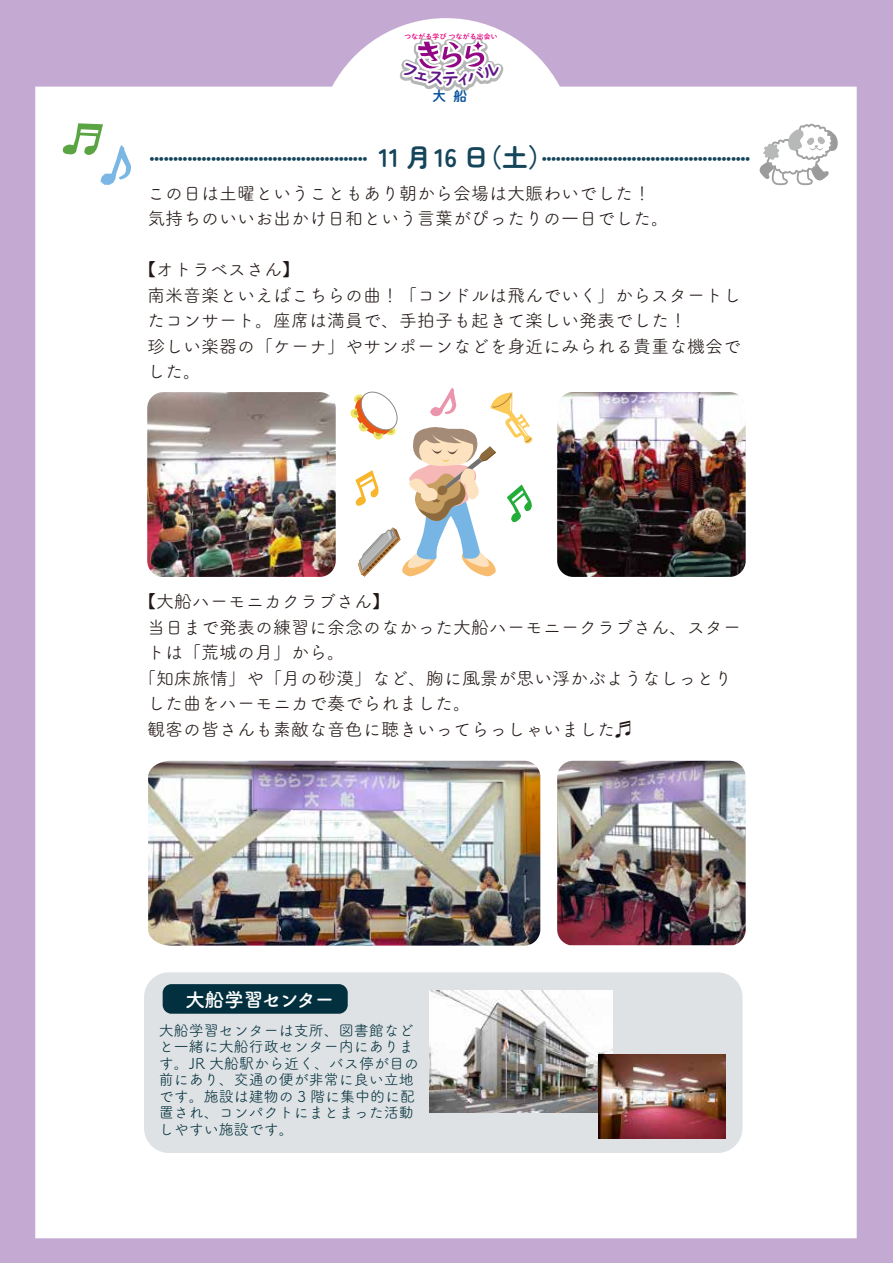
<style>
.page{position:relative;width:893px;height:1263px;background:#c4a9d2}
.page>*{position:absolute;margin:0;border:0;box-sizing:border-box;transform-origin:0 0}
.t1{font:28.5px "Kiwi Maru";color:#15455a}
.t2{font:700 25.5px "Zen Maru Gothic";color:#15455a}
.t3{font:19.5px "Tsuku A Rd Gothic Std B";letter-spacing:-.06em;color:#fff}
.t4{font:18px/25.5px "Tsuku A Rd Gothic Std R";color:#221815}
.t5{font:15px/16.5px "Tsuku A Rd Gothic Std R";color:#03303e}
.t6{font:13.5px "DNP Shuei M Go Std B";color:#004e9c}
.t7{font:6.75px "DNP Shuei M Go Std B";letter-spacing:.04em;color:#e4007f}
.s1{font-family:"Koz Go Pr 6 N"}
</style>
<div class="page">
<div style="left:35px;top:29px;width:822px;height:1209px;background:#fff"></div>
<div style="left:144px;top:972px;width:598px;height:181px;background:#dee2e4;border-radius:25px"></div>
<div style="left:163px;top:984px;width:185px;height:30px;background:#03303e;border-radius:9px"></div>
<img style="left:430px;top:990px;width:182px;height:122px">
<img style="left:599px;top:1054px;width:126px;height:84px">
<svg style="left:350px;top:387px;width:183px;height:193px"></svg>
<img style="left:557px;top:392px;width:189px;height:185px">
<img style="left:147px;top:392px;width:189px;height:185px">
<img style="left:557px;top:761px;width:189px;height:184px">
<svg style="left:759px;top:122px;width:79px;height:63px"></svg>
<svg style="left:61px;top:123px;width:72px;height:62px"></svg>
<img style="left:148px;top:761px;width:392px;height:184px">
<svg style="left:394px;top:18px;width:116px;height:124px"></svg>
<p class="t7" style="left:404px;top:31px;width:95px">つながる学び つながる出会い</p>
<p class="t6" style="left:432px;top:86px;width:36px">大船</p>
<h2 class="t2" style="left:378px;top:142px;width:176px">11 月16 日（土）</h2>
<p class="t4" style="left:147px;top:179px;width:523px">この日は土曜ということもあり朝から会場は大賑わいでした！気持ちのいいお出かけ日和という言葉がぴったりの一日でした。</p>
<p class="t4" style="left:147px;top:256px;width:595px;text-indent:-9px">【オトラベスさん】<br>南米音楽といえばこちらの曲！「コンドルは飛んでいく」からスタートしたコンサート。座席は満員で、手拍子も起きて楽しい発表でした！<br>珍しい楽器の「ケーナ」やサンポーンなどを身近にみられる貴重な機会でした。</p>
<h1 class="t1" style="left:150px;top:131px;width:220px">..............................................</h1>
<h1 class="t1" style="left:542px;top:131px;width:211px">............................................</h1>
<p class="t4" style="left:138px;top:588px;width:253px">【大船ハーモニカクラブさん】</p>
<p class="t4" style="left:147px;top:613px;width:595px">当日まで発表の練習に余念のなかった大船ハーモニークラブさん、スター</p>
<p class="t4" style="left:147px;top:639px;width:199px">トは「荒城の月」から。</p>
<p class="t4" style="left:138px;top:664px;width:595px">「知床旅情」や「月の砂漠」など、胸に風景が思い浮かぶようなしっとり</p>
<p class="t4" style="left:147px;top:690px;width:325px">した曲をハーモニカで奏でられました。</p>
<p class="t4" style="left:147px;top:715px;width:487px">観客の皆さんも素敵な音色に聴きいってらっしゃいました<span class="s1">♬</span></p>
<p class="t3" style="left:185px;top:984px;width:150px">大船学習センター</p>
<p class="t5" style="left:159px;top:1021px;width:262px">大船学習センターは支所、図書館などと一緒に大船行政センター内にあります。JR 大船駅から近く、バス停が目の前にあり、交通の便が非常に良い立地です。施設は建物の 3 階に集中的に配置され、コンパクトにまとまった活動しやすい施設です。</p>
</div>
